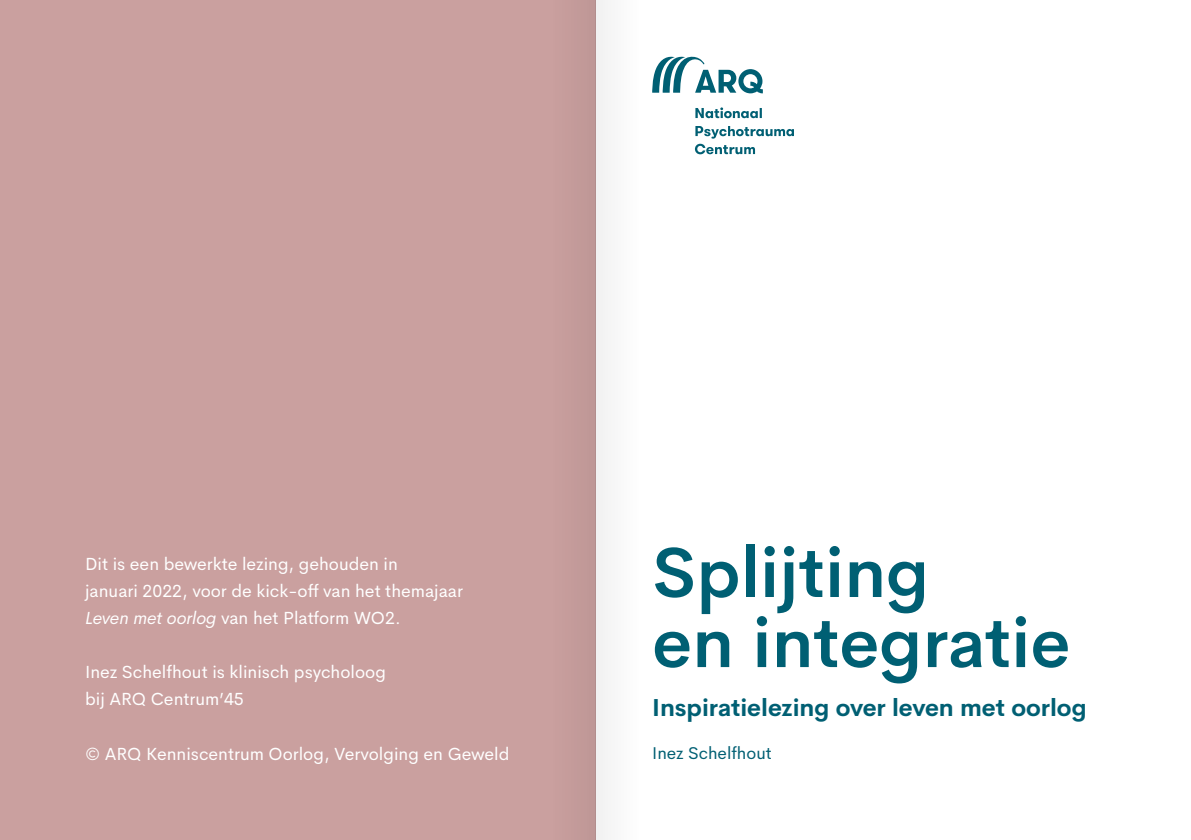
<style>
.page{position:relative;width:1191px;height:840px;background:#fff}
.page>*{position:absolute;margin:0;border:0;box-sizing:border-box;transform-origin:0 0}
.titel_cover{font:600 70px/70px "Cerebri Sans";color:#005f73}
.t1{font:700 24px "Cerebri Sans";color:#005f73}
.platte_tekst{font:17.6px/27px "Cerebri Sans";color:#fff}
.auteur_cover{font:17.2px "Cerebri Sans";color:#005f73}
.s1{font-style:italic}
</style>
<div class="page">
<div style="left:0;top:0;width:595px;height:839px;background:#caa09f"></div>
<svg style="left:652px;top:56px;width:142px;height:98px"></svg>
<div style="left:550px;top:0;width:45px;height:839px;background:#c49b9a"></div>
<div style="left:595px;top:0;width:46px;height:839px;background:#f7f7f7"></div>
<p class="titel_cover" style="left:652px;top:531px;width:420px">Splijting<br>en integratie</p>
<h2 class="t1" style="left:652px;top:688px;width:436px">Inspiratielezing over leven met oorlog</h2>
<p class="platte_tekst" style="left:85px;top:549px;width:379px">Dit is een bewerkte lezing, gehouden in<br>januari 2022, voor de kick-off van het themajaar<br><span class="s1">Leven met oorlog</span> van het Platform WO2.</p>
<p class="platte_tekst" style="left:85px;top:657px;width:302px">Inez Schelfhout is klinisch psycholoog bij ARQ Centrum’45</p>
<p class="platte_tekst" style="left:85px;top:738px;width:426px">© ARQ Kenniscentrum Oorlog, Vervolging en Geweld</p>
<p class="auteur_cover" style="left:652px;top:739px;width:121px">Inez Schelfhout</p>
</div>
